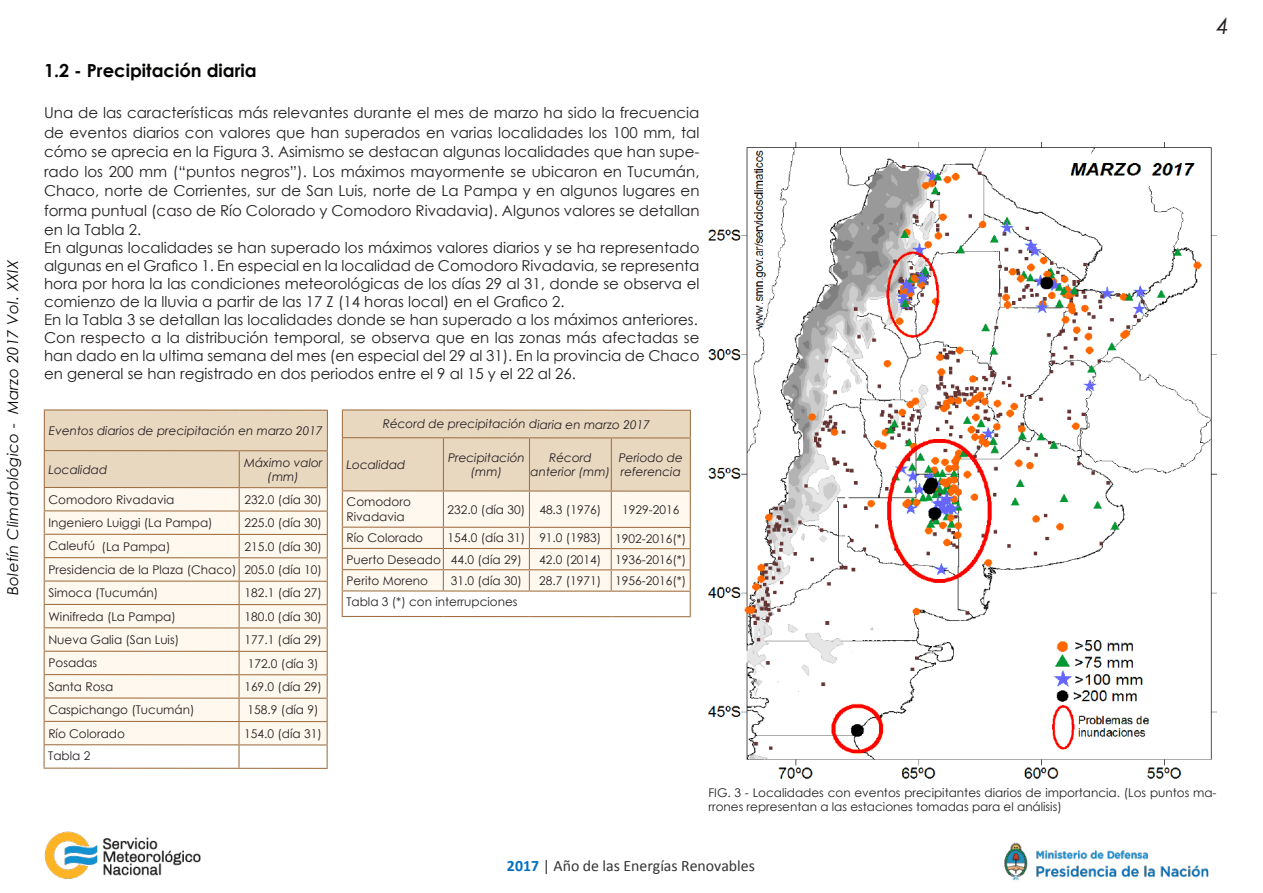
<style>
.page{position:relative;width:1263px;height:893px;background:#fff}
.page>*{position:absolute;margin:0;border:0;box-sizing:border-box;transform-origin:0 0}
.t1{font:italic 22.5px "Century Gothic";color:#231f20}
.t2{font:700 18px "Century Gothic";color:#040503}
.t3{font:15.9px "Calibri";color:#333}
.t4{font:15px/19.5px "Century Gothic";color:#231f20;text-align:justify}
.t5{font:italic 15px "Century Gothic";letter-spacing:.02em;color:#040503}
.t6{font:12px/14.4px "Century Gothic";color:#231f20}
.t7{font:italic 12px/14.4px "Century Gothic";color:#231f20;text-align:center}
.s1{font-weight:700;color:#0070c0}
</style>
<div class="page">
<img style="left:44px;top:831px;width:157px;height:48px">
<img style="left:1004px;top:842px;width:205px;height:39px">
<hr style="left:44px;top:409px;width:195px;height:2px;background:#9f6f43">
<svg style="left:44px;top:410px;width:284px;height:358px;background:#f5eadc"></svg>
<hr style="left:44px;top:768px;width:195px;height:1px;background:#9f6f43">
<hr style="left:239px;top:768px;width:89px;height:1px;background:#9f6f43">
<img style="left:708px;top:142px;width:508px;height:637px">
<hr style="left:342px;top:409px;width:101px;height:2px;background:#9f6f43">
<hr style="left:443px;top:409px;width:86px;height:2px;background:#9f6f43">
<svg style="left:342px;top:410px;width:349px;height:206px;background:#f2e6d6"></svg>
<hr style="left:342px;top:616px;width:101px;height:1px;background:#9f6f43">
<hr style="left:443px;top:616px;width:86px;height:1px;background:#9f6f43">
<hr style="left:529px;top:616px;width:82px;height:1px;background:#9f6f43">
<hr style="left:611px;top:616px;width:80px;height:1px;background:#9f6f43">
<p class="t5" style="left:2px;top:595px;width:337px;rotate:-90deg">Boletín Climatológico - Marzo 2017 Vol. XXIX</p>
<h1 class="t1" style="left:1217px;top:10px;width:14px">4</h1>
<p class="t2" style="left:44px;top:57px;width:214px">1.2 - Precipitación diaria</p>
<p class="t4" style="left:44px;top:103px;width:657px">Una de las características más relevantes durante el mes de marzo ha sido la frecuencia de eventos diarios con valores que han superados en varias localidades los 100 mm, tal cómo se aprecia en la Figura 3. Asimismo se destacan algunas localidades que han supe&shy;rado los 200 mm (“puntos negros”). Los máximos mayormente se ubicaron en Tucumán, Chaco, norte de Corrientes, sur de San Luis, norte de La Pampa y en algunos lugares en forma puntual (caso de Río Colorado y Comodoro Rivadavia). Algunos valores se detallan en la Tabla 2.</p>
<p class="t4" style="left:44px;top:239px;width:657px;line-height:18px">En algunas localidades se han superado los máximos valores diarios y se ha representado algunas en el Grafico 1. En especial en la localidad de Comodoro Rivadavia, se representa hora por hora la las condiciones meteorológicas de los días 29 al 31, donde se observa el comienzo de la lluvia a partir de las 17 Z (14 horas local) en el Grafico 2.</p>
<p class="t4" style="left:44px;top:310px;width:655px">En la Tabla 3 se detallan las localidades donde se han superado a los máximos anteriores.</p>
<p class="t4" style="left:44px;top:329px;width:657px;line-height:18px">Con respecto a la distribución temporal, se observa que en las zonas más afectadas se han dado en la ultima semana del mes (en especial del 29 al 31). En la provincia de Chaco en general se han registrado en dos periodos entre el 9 al 15 y el 22 al 26.</p>
<p class="t7" style="left:383px;top:417px;width:269px">Récord de precipitación diaria en marzo 2017</p>
<p class="t7" style="left:347px;top:457px;width:60px">Localidad</p>
<p class="t7" style="left:448px;top:450px;width:78px">Precipitación (mm)</p>
<p class="t7" style="left:531px;top:450px;width:81px">Récord anterior (mm)</p>
<p class="t7" style="left:619px;top:450px;width:66px;text-align:left">Periodo de referencia</p>
<p class="t6" style="left:347px;top:495px;width:66px">Comodoro<br>Rivadavia</p>
<p class="t6" style="left:448px;top:502px;width:79px">232.0 (día 30)</p>
<p class="t6" style="left:539px;top:502px;width:64px">48.3 (1976)</p>
<p class="t6" style="left:622px;top:502px;width:59px">1929-2016</p>
<p class="t6" style="left:347px;top:531px;width:78px">Río Colorado</p>
<p class="t6" style="left:448px;top:531px;width:79px">154.0 (día 31)</p>
<p class="t6" style="left:539px;top:531px;width:64px">91.0 (1983)</p>
<p class="t6" style="left:615px;top:531px;width:73px">1902-2016(*)</p>
<p class="t6" style="left:346px;top:552px;width:96px">Puerto Deseado</p>
<p class="t6" style="left:451px;top:552px;width:72px">44.0 (día 29)</p>
<p class="t6" style="left:539px;top:552px;width:64px">42.0 (2014)</p>
<p class="t6" style="left:615px;top:552px;width:73px">1936-2016(*)</p>
<p class="t6" style="left:346px;top:573px;width:83px">Perito Moreno</p>
<p class="t6" style="left:451px;top:573px;width:72px">31.0 (día 30)</p>
<p class="t6" style="left:539px;top:573px;width:64px">28.7 (1971)</p>
<p class="t6" style="left:615px;top:573px;width:73px">1956-2016(*)</p>
<p class="t6" style="left:346px;top:594px;width:173px">Tabla 3 (*) con interrupciones</p>
<p class="t7" style="left:49px;top:423px;width:275px">Eventos diarios de precipitación en marzo 2017</p>
<p class="t7" style="left:49px;top:462px;width:60px">Localidad</p>
<p class="t7" style="left:244px;top:455px;width:80px">Máximo valor (mm)</p>
<p class="t6" style="left:49px;top:492px;width:127px">Comodoro Rivadavia</p>
<p class="t6" style="left:244px;top:492px;width:79px">232.0 (día 30)</p>
<p class="t6" style="left:49px;top:515px;width:166px">Ingeniero Luiggi (La Pampa)</p>
<p class="t6" style="left:244px;top:515px;width:79px">225.0 (día 30)</p>
<p class="t6" style="left:48px;top:539px;width:124px">Caleufú (La Pampa)</p>
<p class="t6" style="left:244px;top:539px;width:79px">215.0 (día 30)</p>
<p class="t6" style="left:48px;top:562px;width:189px">Presidencia de la Plaza (Chaco)</p>
<p class="t6" style="left:244px;top:562px;width:79px">205.0 (día 10)</p>
<p class="t6" style="left:48px;top:586px;width:111px">Simoca (Tucumán)</p>
<p class="t6" style="left:244px;top:586px;width:79px">182.1 (día 27)</p>
<p class="t6" style="left:48px;top:609px;width:129px">Winifreda (La Pampa)</p>
<p class="t6" style="left:244px;top:609px;width:79px">180.0 (día 30)</p>
<p class="t6" style="left:48px;top:632px;width:132px">Nueva Galia (San Luis)</p>
<p class="t6" style="left:244px;top:632px;width:79px">177.1 (día 29)</p>
<p class="t6" style="left:48px;top:656px;width:50px">Posadas</p>
<p class="t6" style="left:248px;top:656px;width:72px">172.0 (día 3)</p>
<p class="t6" style="left:48px;top:679px;width:67px">Santa Rosa</p>
<p class="t6" style="left:244px;top:679px;width:79px">169.0 (día 29)</p>
<p class="t6" style="left:48px;top:702px;width:148px">Caspichango (Tucumán)</p>
<p class="t6" style="left:248px;top:703px;width:72px">158.9 (día 9)</p>
<p class="t6" style="left:48px;top:726px;width:78px">Río Colorado</p>
<p class="t6" style="left:244px;top:726px;width:79px">154.0 (día 31)</p>
<p class="t6" style="left:48px;top:748px;width:44px">Tabla 2</p>
<p class="t6" style="left:708px;top:785px;width:510px">FIG. 3 - Localidades con eventos precipitantes diarios de importancia. (Los puntos ma&shy;rrones representan a las estaciones tomadas para el análisis)</p>
<p class="t3" style="left:550px;top:851px;width:249px"><span class="s1">2017</span> | Año de las Energías Renovabl s</p>
<p class="t3" style="left:507px;top:855px;width:249px"><span class="s1">2017</span> | Año de las Energías Renovables</p>
</div>
